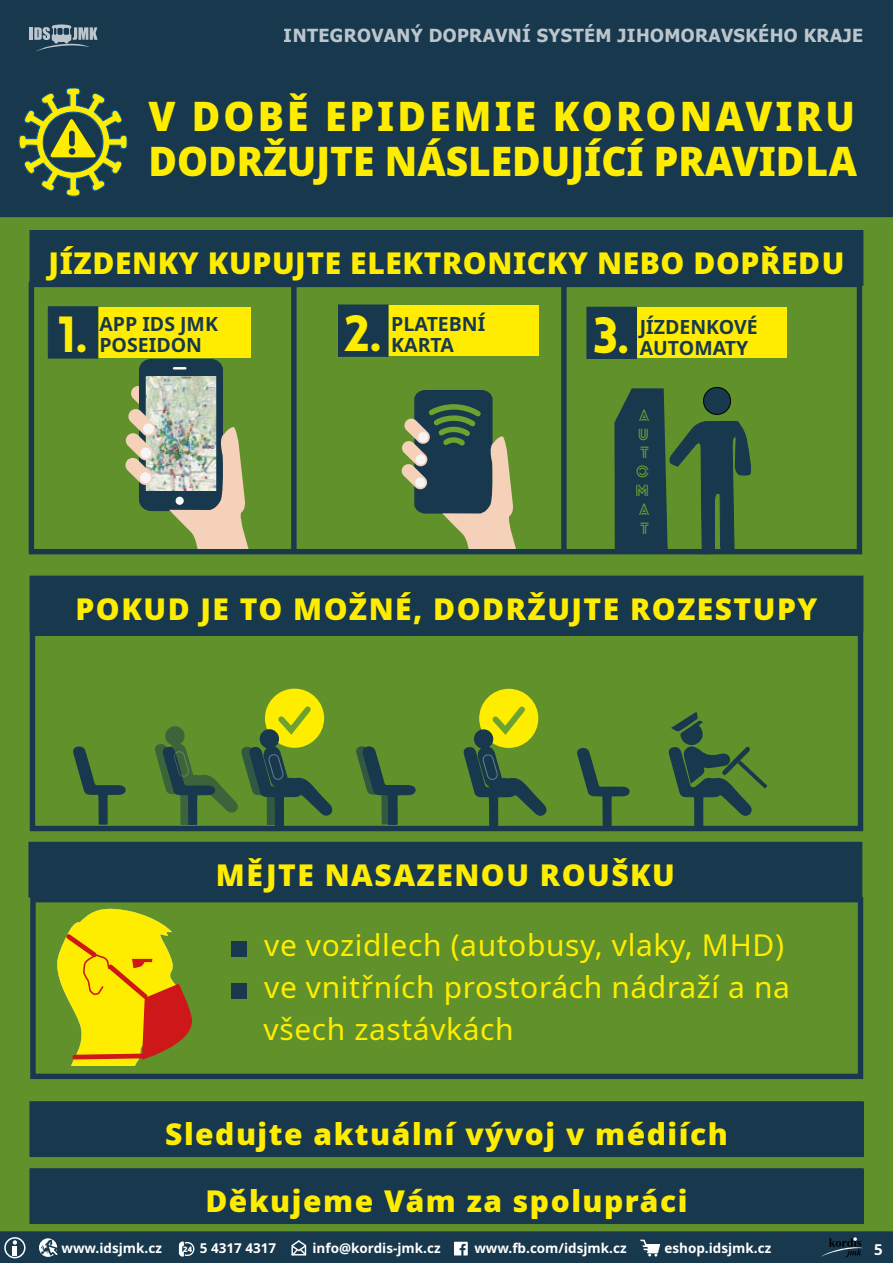
<style>
.page{position:relative;width:893px;height:1263px;background:#60912b}
.page>*{position:absolute;margin:0;border:0;box-sizing:border-box;transform-origin:0 0}
.t1{font:900 49.65px "Lovelo";color:#ffed00}
.t2{font:900 40.5px/45px "Noto Sans";color:#ffed00;scale:.96 1}
.t3{font:900 30px "Noto Sans";letter-spacing:.05em;color:#ffed00}
.t4{font:30px/42px "Noto Sans";letter-spacing:.02em;color:#ffed00}
.t5{font:900 30px "Noto Sans";letter-spacing:.02em;color:#ffed00}
.t6{font:700 19.5px/21px "Noto Sans";color:#17384d}
.t7{font:700 18px "Tahoma";letter-spacing:.02em;color:#fff}
.t8{font:700 15.6px/18.8px "Lovelo Line";color:#6ba230;text-align:center}
.t9{font:700 15px "Noto Sans";color:#fff}
.t10{font:700 13.5px "Noto Sans";color:#fff}
.s1{font-weight:900;font-size:7.5px}
</style>
<div class="page">
<div style="left:144px;top:491px;width:74px;height:14px;background:#17384d"></div>
<img style="left:147px;top:375px;width:68px;height:116px">
<div style="left:144px;top:363px;width:74px;height:12px;background:#17384d"></div>
<div style="left:139px;top:359px;width:84px;height:152px;border:7px solid #17384d;border-radius:8px"></div>
<img style="left:169px;top:426px;width:80px;height:122px">
<svg style="left:173px;top:367px;width:13px;height:2px"></svg>
<div style="left:176px;top:497px;width:8px;height:8px;background:#fff;border-radius:50%"></div>
<svg style="left:125px;top:385px;width:34px;height:101px"></svg>
<div style="left:140px;top:448px;width:11px;height:10px;background:#f5f5f5;border-radius:50%"></div>
<div style="left:703px;top:387px;width:28px;height:28px;border:1px solid #000;border-radius:50%"></div>
<div style="left:98px;top:307px;width:153px;height:51px;background:#ffec00"></div>
<div style="left:48px;top:306px;width:50px;height:52px;background:#17384d;border:1px solid #17384d"></div>
<div style="left:386px;top:305px;width:153px;height:51px;background:#ffec00"></div>
<div style="left:338px;top:305px;width:50px;height:52px;background:#17384d;border:1px solid #17384d"></div>
<div style="left:634px;top:307px;width:153px;height:51px;background:#ffec00"></div>
<div style="left:587px;top:307px;width:50px;height:52px;background:#17384d"></div>
<div style="left:30px;top:231px;width:833px;height:54px;background:#17384d"></div>
<div style="left:30px;top:230px;width:833px;height:56px;border:1px solid #17384d"></div>
<svg style="left:401px;top:390px;width:115px;height:158px"></svg>
<div style="left:30px;top:630px;width:833px;height:201px;border:5px solid #17384d"></div>
<div style="left:30px;top:576px;width:833px;height:55px;background:#17384d"></div>
<svg style="left:576px;top:388px;width:195px;height:440px"></svg>
<div style="left:479px;top:689px;width:59px;height:59px;background:#ffed00;border-radius:50%"></div>
<svg style="left:491px;top:706px;width:34px;height:33px"></svg>
<div style="left:474px;top:729px;width:19px;height:20px;background:#17384d;border-radius:50%"></div>
<svg style="left:463px;top:746px;width:84px;height:82px"></svg>
<div style="left:265px;top:689px;width:59px;height:59px;background:#ffed00;border-radius:50%"></div>
<div style="left:231px;top:941px;width:16px;height:15px;background:#17384d"></div>
<div style="left:231px;top:983px;width:16px;height:15px;background:#17384d"></div>
<svg style="left:57px;top:908px;width:136px;height:158px"></svg>
<div style="left:30px;top:897px;width:833px;height:182px;border:5px solid #17384d"></div>
<div style="left:30px;top:1169px;width:833px;height:54px;background:#17384d"></div>
<div style="left:30px;top:1168px;width:833px;height:56px;border:1px solid #17384d"></div>
<div style="left:0;top:0;width:893px;height:217px;background:#17384d"></div>
<svg style="left:18px;top:88px;width:109px;height:109px"></svg>
<div style="left:69px;top:148px;width:6px;height:7px;background:#17384d;border-radius:50%"></div>
<div style="left:69px;top:131px;width:6px;height:15px;background:#17384d;border-radius:3px"></div>
<svg style="left:30px;top:24px;width:68px;height:27px"></svg>
<div style="left:30px;top:1102px;width:833px;height:54px;background:#17384d"></div>
<div style="left:30px;top:1101px;width:833px;height:56px;border:1px solid #17384d"></div>
<div style="left:29px;top:282px;width:833px;height:272px;border:5px solid #17384d"></div>
<div style="left:29px;top:842px;width:833px;height:55px;background:#17384d"></div>
<svg style="left:73px;top:746px;width:53px;height:79px"></svg>
<svg style="left:154px;top:701px;width:179px;height:127px"></svg>
<svg style="left:356px;top:746px;width:60px;height:79px"></svg>
<div style="left:291px;top:284px;width:6px;height:265px;background:#17384d"></div>
<div style="left:561px;top:285px;width:6px;height:266px;background:#17384d"></div>
<svg style="left:0;top:1231px;width:893px;height:32px;background:#1e3e51"></svg>
<p class="t7" style="left:284px;top:23px;width:581px">INTEGROVANÝ DOPRAVNÍ SYSTÉM JIHOMORAVSKÉHO KRAJE</p>
<h2 class="t2" style="left:148px;top:94px;width:740px">V DOBĚ EPIDEMIE KORONAVIRU<br>DODRŽUJTE NÁSLEDUJÍCÍ PRAVIDLA</h2>
<p class="t5" style="left:49px;top:240px;width:797px">JÍZDENKY KUPUJTE ELEKTRONICKY NEBO DOPŘEDU</p>
<h1 class="t1" style="left:58px;top:304px;width:32px">1.</h1>
<p class="t6" style="left:99px;top:314px;width:120px">APP IDS JMK<br>POSEIDON</p>
<p class="t6" style="left:391px;top:314px;width:96px">PLATEBNÍ</p>
<h1 class="t1" style="left:344px;top:302px;width:40px">2.</h1>
<p class="t6" style="left:391px;top:335px;width:64px">KARTA</p>
<h1 class="t1" style="left:593px;top:304px;width:38px">3.</h1>
<p class="t6" style="left:640px;top:317px;width:120px">JÍZDENKOVÉ</p>
<p class="t6" style="left:640px;top:338px;width:110px">AUTOMATY</p>
<p class="t8" style="left:635px;top:406px;width:16px">A<br>U<br>T<br>O<br>M<br>A<br>T</p>
<p class="t3" style="left:76px;top:586px;width:743px">POKUD JE TO MOŽNÉ, DODRŽUJTE ROZESTUPY</p>
<p class="t3" style="left:216px;top:852px;width:461px">MĚJTE NASAZENOU ROUŠKU</p>
<p class="t4" style="left:264px;top:925px;width:528px">ve vozidlech (autobusy, vlaky, MHD) ve vnitřních prostorách nádraží a na všech zastávkách</p>
<p class="t3" style="left:165px;top:1111px;width:564px">Sledujte aktuální vývoj v médiích</p>
<p class="t3" style="left:205px;top:1178px;width:484px">Děkujeme Vám za spolupráci</p>
<p class="t10" style="left:62px;top:1239px;width:102px">www.idsjmk.cz</p>
<p class="t10" style="left:183px;top:1239px;width:95px"><span class="s1">24</span> 5 4317 4317</p>
<p class="t10" style="left:312px;top:1239px;width:130px">info@kordis-jmk.cz</p>
<p class="t10" style="left:474px;top:1239px;width:154px">www.fb.com/idsjmk.cz</p>
<p class="t10" style="left:664px;top:1239px;width:108px">eshop.idsjmk.cz</p>
<p class="t9" style="left:874px;top:1239px;width:10px">5</p>
</div>
